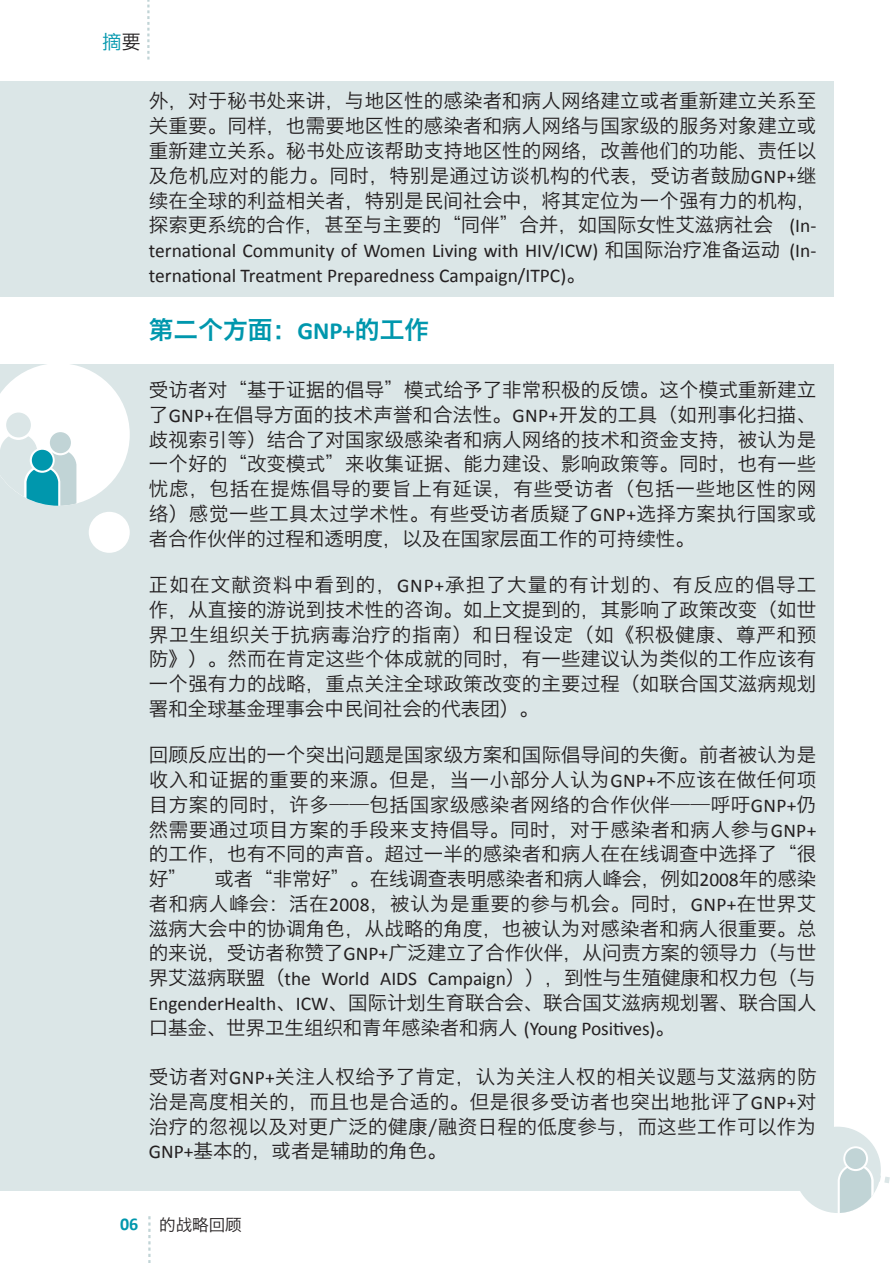
<style>
.page{position:relative;width:893px;height:1263px;background:#fff}
.page>*{position:absolute;margin:0;border:0;box-sizing:border-box;transform-origin:0 0}
.Subheader02{font:24.75px "Hiragino Sans GB W6";color:#0097ad}
.Main_body{font:19.5px/24.8px "Hiragino Sans GB W3";letter-spacing:.005em;color:#231f20;text-align:justify}
.Main_body-2{font:19.5px "Hiragino Sans GB W3";color:#0097ad}
.t1{font:16.5px "Hiragino Sans GB W3";color:#231f20}
.s1{color:#231f20}
.s2{font-family:"Calibri"}
.s3{font-family:"Calibri";font-weight:700}
.s4{font-family:"Calibri";font-weight:700;font-size:18px;color:#0097ad}
</style>
<div class="page">
<svg style="left:148px;top:1216px;width:3px;height:47px"></svg>
<div style="left:794px;top:1127px;width:87px;height:86px;background:#dbe6e7;border-radius:50%"></div>
<div style="left:843px;top:1146px;width:25px;height:25px;background:#fff;border-radius:50%"></div>
<div style="left:845px;top:1148px;width:21px;height:21px;background:#c1d4d6;border-radius:50%"></div>
<div style="left:0;top:364px;width:833px;height:827px;background:#dbe6e7"></div>
<div style="left:0;top:81px;width:833px;height:215px;background:#dbe6e7"></div>
<svg style="left:0;top:364px;width:130px;height:142px"></svg>
<svg style="left:30px;top:448px;width:25px;height:25px"></svg>
<div style="left:32px;top:450px;width:21px;height:21px;background:#0097ad;border-radius:50%"></div>
<svg style="left:838px;top:1163px;width:52px;height:50px"></svg>
<div style="left:89px;top:512px;width:41px;height:41px;background:#fff;border-radius:50%"></div>
<svg style="left:147px;top:0;width:3px;height:60px"></svg>
<p class="Main_body-2" style="left:102px;top:30px;width:40px">摘<span class="s1">要</span></p>
<p class="Main_body" style="left:149px;top:88px;width:669px">外，对于秘书处来讲，与地区性的感染者和病人网络建立或者重新建立关系至关重要。同样，也需要地区性的感染者和病人网络与国家级的服务对象建立或重新建立关系。秘书处应该帮助支持地区性的网络，改善他们的功能、责任以及危机应对的能力。同时，特别是通过访谈机构的代表，受访者鼓励<span class="s2">GNP+</span>继续在全球的利益相关者，特别是民间社会中，将其定位为一个强有力的机构，探索更系统的合作，甚至与主要的“同伴”合并，如国际女性艾滋病社会 <span class="s2">(In&shy;ternational Community of Women Living with HIV/ICW)</span> 和国际治疗准备运动 <span class="s2">(In&shy;ternational Treatment Preparedness Campaign/ITPC)</span>。</p>
<p class="Subheader02" style="left:149px;top:313px;width:282px">第二个方面：<span class="s3">GNP+</span>的工作</p>
<p class="Main_body" style="left:149px;top:377px;width:669px">受访者对“基于证据的倡导”模式给予了非常积极的反馈。这个模式重新建立了<span class="s2">GNP+</span>在倡导方面的技术声誉和合法性。<span class="s2">GNP+</span>开发的工具（如刑事化扫描、歧视索引等）结合了对国家级感染者和病人网络的技术和资金支持，被认为是一个好的“改变模式”来收集证据、能力建设、影响政策等。同时，也有一些忧虑，包括在提炼倡导的要旨上有延误，有些受访者（包括一些地区性的网络）感觉一些工具太过学术性。有些受访者质疑了<span class="s2">GNP+</span>选择方案执行国家或者合作伙伴的过程和透明度，以及在国家层面工作的可持续性。</p>
<p class="Main_body" style="left:149px;top:572px;width:669px">正如在文献资料中看到的，<span class="s2">GNP+</span>承担了大量的有计划的、有反应的倡导工作，从直接的游说到技术性的咨询。如上文提到的，其影响了政策改变（如世界卫生组织关于抗病毒治疗的指南）和日程设定（如《积极健康、尊严和预防》）。然而在肯定这些个体成就的同时，有一些建议认为类似的工作应该有一个强有力的战略，重点关注全球政策改变的主要过程（如联合国艾滋病规划署和全球基金理事会中民间社会的代表团）。</p>
<p class="Main_body" style="left:149px;top:742px;width:669px">回顾反应出的一个突出问题是国家级方案和国际倡导间的失衡。前者被认为是收入和证据的重要的来源。但是，当一小部分人认为<span class="s2">GNP+</span>不应该在做任何项目方案的同时，许多——包括国家级感染者网络的合作伙伴——呼吁<span class="s2">GNP+</span>仍然需要通过项目方案的手段来支持倡导。同时，对于感染者和病人参与<span class="s2">GNP+</span>的工作，也有不同的声音。超过一半的感染者和病人在在线调查中选择了“很好”</p>
<p class="Main_body" style="left:149px;top:866px;width:669px;text-indent:66px">或者“非常好”。在线调查表明感染者和病人峰会，例如<span class="s2">2008</span>年的感染者和病人峰会：活在<span class="s2">2008</span>，被认为是重要的参与机会。同时，<span class="s2">GNP+</span>在世界艾滋病大会中的协调角色，从战略的角度，也被认为对感染者和病人很重要。总的来说，受访者称赞了<span class="s2">GNP+</span>广泛建立了合作伙伴，从问责方案的领导力（与世界艾滋病联盟（<span class="s2">the World AIDS Campaign</span>）），到性与生殖健康和权力包（与<span class="s2">EngenderHealth</span>、<span class="s2">ICW</span>、国际计划生育联合会、联合国艾滋病规划署、联合国人口基金、世界卫生组织和青年感染者和病人 <span class="s2">(Young Positives)</span>。</p>
<p class="Main_body" style="left:149px;top:1064px;width:669px">受访者对<span class="s2">GNP+</span>关注人权给予了肯定，认为关注人权的相关议题与艾滋病的防治是高度相关的，而且也是合适的。但是很多受访者也突出地批评了<span class="s2">GNP+</span>对治疗的忽视以及对更广泛的健康/融资日程的低度参与，而这些工作可以作为<span class="s2">GNP+</span>基本的，或者是辅助的角色。</p>
<p class="t1" style="left:120px;top:1214px;width:123px"><span class="s4">06</span> 的战略回顾</p>
</div>
